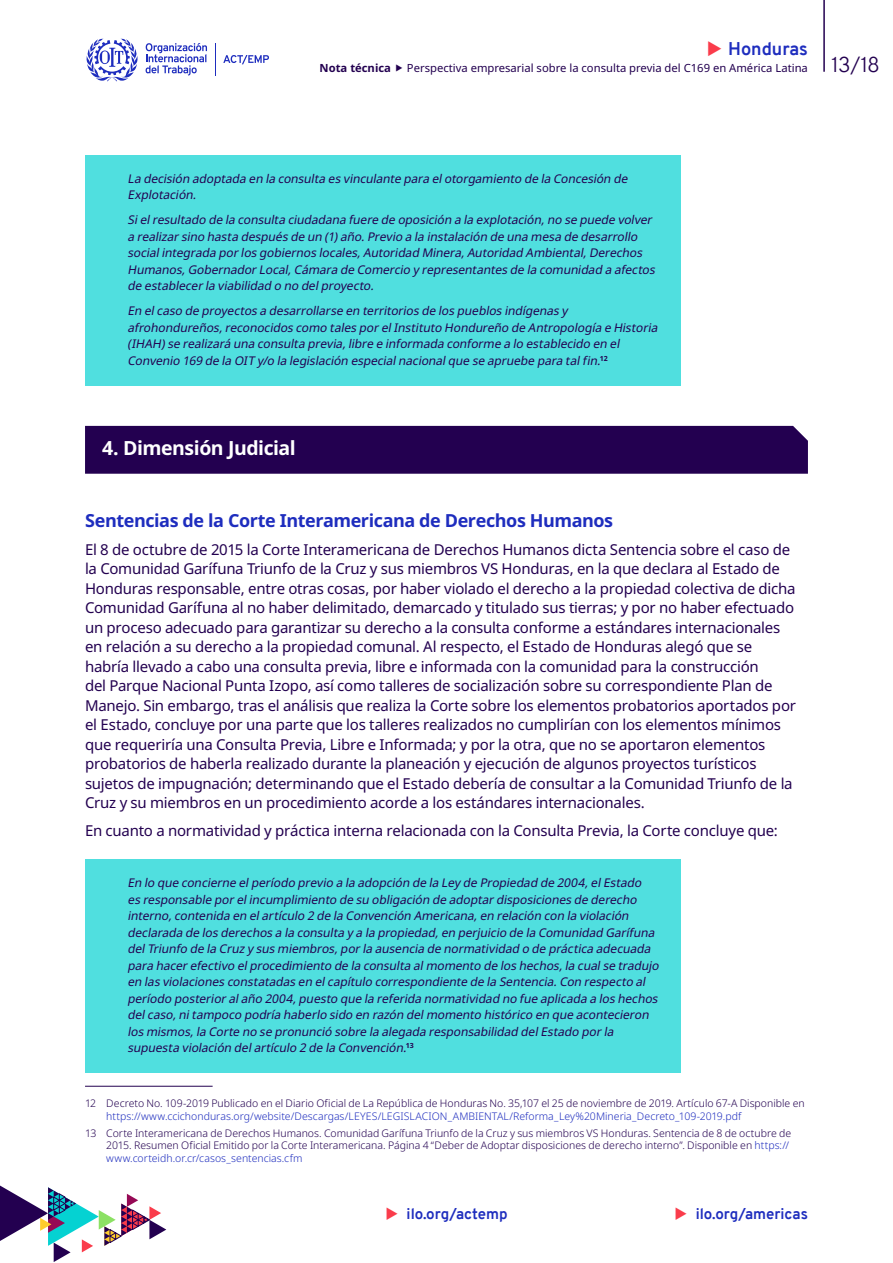
<style>
.page{position:relative;width:893px;height:1263px;background:#fff}
.page>*{position:absolute;margin:0;border:0;box-sizing:border-box;transform-origin:0 0}
.t1{font:700 19.5px "Noto Sans";letter-spacing:-.025em;color:#fff}
.t2{font:700 18px "Noto Sans";letter-spacing:-.025em;color:#1e2dbe}
.t3{font:700 18px "Overpass";color:#1e2dbe}
.t4{font:15px/19.5px "Noto Sans";letter-spacing:-.015em;color:#230050}
.t5{font:700 15px "Overpass";color:#1e2dbe}
.t6{font:italic 12px/16.5px "Noto Sans";color:#230050}
.t7{font:11.25px "Noto Sans";color:#230050}
.t8{font:700 11.25px "Noto Sans";color:#230050}
.t9{font:300 10.5px/12.6px "Noto Sans";color:#230050}
.t10{font:300 10.5px "Noto Sans";color:#1e2dbe}
.s1{font-family:"Overpass";font-weight:300;font-size:21px}
.s2{color:#1e2dbe}
</style>
<div class="page">
<svg style="left:0;top:1185px;width:166px;height:77px"></svg>
<div style="left:85px;top:155px;width:595px;height:65px;background:#50dfdf"></div>
<div style="left:85px;top:197px;width:595px;height:114px;background:#50dfdf"></div>
<div style="left:85px;top:288px;width:595px;height:97px;background:#50dfdf"></div>
<div style="left:85px;top:426px;width:723px;height:48px;background:#230050"></div>
<div style="left:85px;top:859px;width:595px;height:213px;background:#50dfdf"></div>
<hr style="left:85px;top:1086px;width:128px;height:1px;background:#230050">
<hr style="left:823px;top:0;width:2px;height:72px;background:#230050">
<svg style="left:146px;top:43px;width:61px;height:33px"></svg>
<svg style="left:86px;top:38px;width:52px;height:43px"></svg>
<hr style="left:215px;top:43px;width:1px;height:32px;background:#1e2dbe">
<svg style="left:223px;top:55px;width:46px;height:9px"></svg>
<h2 class="t3" style="left:728px;top:36px;width:81px">Honduras</h2>
<p class="t8" style="left:320px;top:60px;width:73px">Nota técnica</p>
<p class="t7" style="left:407px;top:60px;width:475px">Perspectiva empresarial sobre la consulta previa del C169 en América Latina <span class="s1">13/18</span></p>
<p class="t6" style="left:128px;top:171px;width:504px">La decisión adoptada en la consulta esvinculante para elotorgamiento de la Concesión de<br>Explotación.</p>
<p class="t6" style="left:128px;top:212px;width:532px">Sielresultado de la consulta ciudadana fuere de oposición a la explotación,no se puede volver a realizarsino hasta despuésde un (1)año.Previo a la instalación de una mesa de desarrollo socialintegrada porlosgobiernoslocales,Autoridad Minera,Autoridad Ambiental,Derechos Humanos,GobernadorLocal,Cámara de Comercio yrepresentantesde la comunidad a afectos de establecerla viabilidad o no delproyecto.</p>
<p class="t6" style="left:128px;top:303px;width:534px">En elcaso de proyectosa desarrollarse en territoriosde lospueblosindígenasy afrohondureños,reconocidoscomo talesporelInstituto Hondureño de Antropología e Historia (IHAH)se realizará una consulta previa,libre e informada conforme a lo establecido en el Convenio 169 de la OIT y/o la legislación especialnacionalque se apruebe para talfin.<sup>1</sup> <sup>2</sup></p>
<h1 class="t1" style="left:102px;top:434px;width:195px">4. Dimensión Judicial</h1>
<h2 class="t2" style="left:85px;top:507px;width:530px">Sentencias de la Corte Interamericana de Derechos Humanos</h2>
<p class="t4" style="left:85px;top:540px;width:712px">El 8 de octubre de 2015 la Corte Interamericana de Derechos Humanos dicta Sentencia sobre el caso de la Comunidad Garífuna Triunfo de la Cruz y sus miembros VS Honduras, en la que declara al Estado de Honduras responsable, entre otras cosas, por haber violado el derecho a la propiedad colectiva de dicha Comunidad Garífuna al no haber delimitado, demarcado y titulado sus tierras; y por no haber efectuado un proceso adecuado para garantizar su derecho a la consulta conforme a estándares internacionales en relación a su derecho a la propiedad comunal. Al respecto, el Estado de Honduras alegó que se habría llevado a cabo una consulta previa, libre e informada con la comunidad para la construcción<br>del Parque Nacional Punta Izopo, así como talleres de socialización sobre su correspondiente Plan de Manejo. Sin embargo, tras el análisis que realiza la Corte sobre los elementos probatorios aportados por el Estado, concluye por una parte que los talleres realizados no cumplirían con los elementos mínimos que requeriría una Consulta Previa, Libre e Informada; y por la otra, que no se aportaron elementos probatorios de haberla realizado durante la planeación y ejecución de algunos proyectos turísticos sujetos de impugnación; determinando que el Estado debería de consultar a la Comunidad Triunfo de la Cruz y su miembros en un procedimiento acorde a los estándares internacionales.</p>
<p class="t4" style="left:85px;top:821px;width:694px">En cuanto a normatividad y práctica interna relacionada con la Consulta Previa, la Corte concluye que:</p>
<p class="t6" style="left:128px;top:875px;width:536px">En lo que concierne elperíodo previo a la adopción de la Leyde Propiedad de 2004,elEstado esresponsable porelincumplimiento de su obligación de adoptardisposicionesde derecho interno,contenida en elartículo 2 de la Convención Americana,en relación con la violación declarada de losderechosa la consulta ya la propiedad,en perjuicio de la Comunidad Garífuna delTriunfo de la Cruzysusmiembros,porla ausencia de normatividad o de práctica adecuada para hacerefectivo elprocedimiento de la consulta almomento de loshechos,la cualse tradujo en lasviolacionesconstatadasen elcapítulo correspondiente de la Sentencia.Con respecto al período posterioralaño 2004,puesto que la referida normatividad no fue aplicada a loshechos delcaso,nitampoco podría haberlo sido en razón delmomento histórico en que acontecieron losmismos,la Corte no se pronunció sobre la alegada responsabilidad delEstado porla supuesta violación delartículo 2 de la Convención.<sup>1</sup> <sup>3</sup></p>
<p class="t9" style="left:85px;top:1097px;width:721px">12 Decreto No. 109-2019 Publicado en el Diario Oficial de La República de Honduras No. 35,107 el 25 de noviembre de 2019. Artículo 67-A Disponible en</p>
<p class="t10" style="left:106px;top:1109px;width:637px">https://www.ccichonduras.org/website/Descargas/LEYES/LEGISLACION_AMBIENTAL/Reforma_Ley%20Mineria_Decreto_109-2019.pdf</p>
<p class="t9" style="left:106px;top:1127px;width:686px;text-indent:-21px">13 Corte Interamericana de Derechos Humanos. Comunidad Garífuna Triunfo de la Cruz y sus miembros VS Honduras. Sentencia de 8 de octubre de<br>2015. Resumen Oficial Emitido por la Corte Interamericana. Página 4 “Deber de Adoptar disposiciones de derecho interno”. Disponible en <span class="s2">https:// www.corteidh.or.cr/casos_sentencias.cfm</span></p>
<p class="t5" style="left:407px;top:1203px;width:102px">ilo.org/actemp</p>
<p class="t5" style="left:696px;top:1203px;width:114px">ilo.org/americas</p>
</div>
